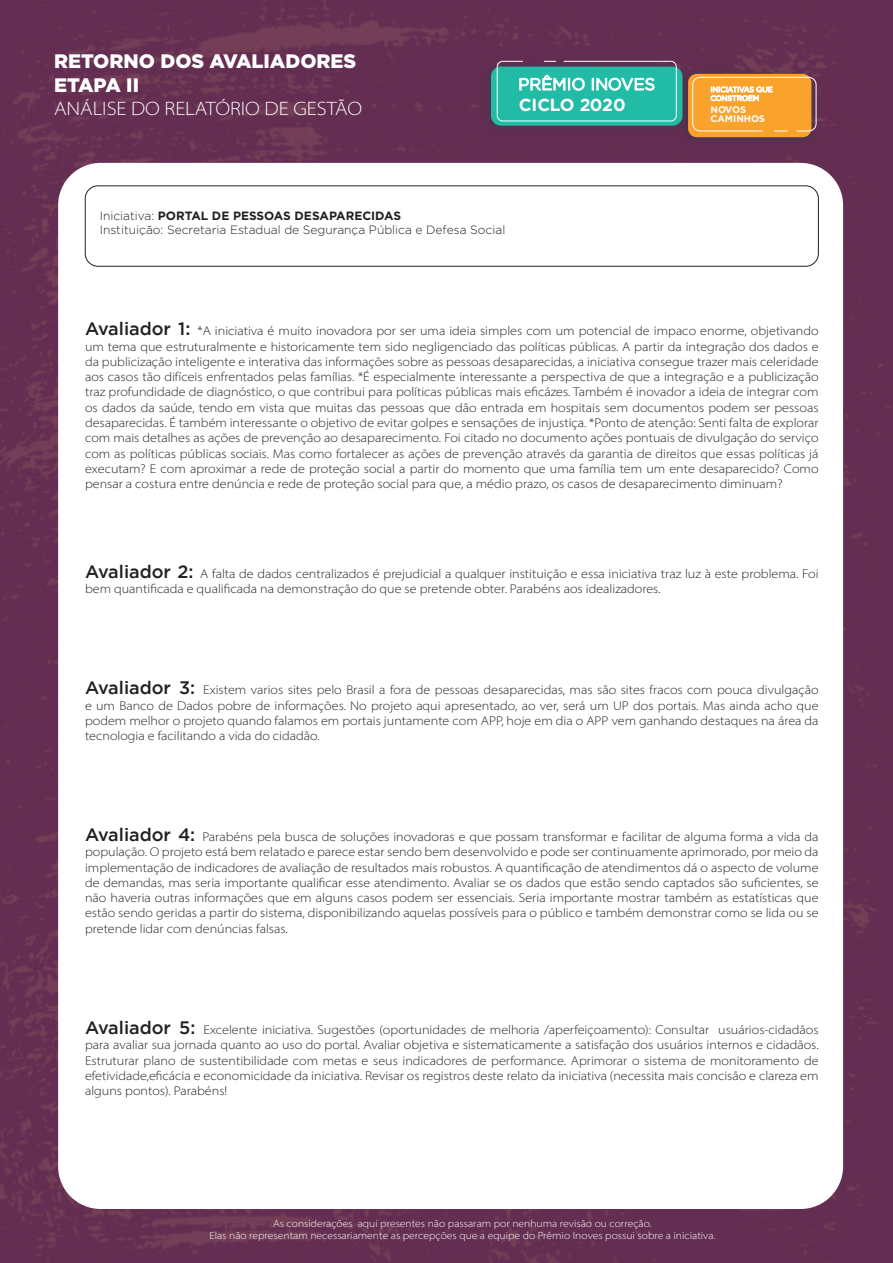
<style>
.page{position:relative;width:893px;height:1263px;background:#fff}
.page>*{position:absolute;margin:0;border:0;box-sizing:border-box;transform-origin:0 0}
.t1{font:900 19.5px/23.4px "Gotham";color:#fff}
.t2{font:19.5px "Myriad Variable Concept";color:#fff}
.t3{font:700 17.4px "Gotham";letter-spacing:-.01em;color:#fff}
.t4{font:16.65px "Gotham";color:#fff}
.t5{font:12.75px/15.3px "Myriad Variable Concept";color:#231f20;text-align:justify}
.t6{font:300 12px/14.4px "Gotham";color:#231f20}
.t7{font:10.5px/12.6px "Myriad Variable Concept";color:#fff;text-align:center}
.t8{font:700 9.6px/9px "Gotham";letter-spacing:-.005em;color:#fff}
.t9{font:7.2px/8.7px "Gotham";color:#fff}
.s1{font-weight:700}
.s2{font-family:"Gotham";font-weight:500;font-size:18px}
</style>
<div class="page">
<img style="left:0;top:0;width:893px;height:1263px">
<div style="left:58px;top:163px;width:785px;height:1046px;background:#fff;border-radius:43px"></div>
<img style="left:675px;top:63px;width:147px;height:87px">
<div style="left:688px;top:74px;width:123px;height:63px;background:#f9a22c;border-radius:9px"></div>
<div style="left:692px;top:77px;width:125px;height:54px;border:1px solid #fff;border-radius:7px"></div>
<img style="left:477px;top:56px;width:216px;height:83px">
<div style="left:491px;top:67px;width:191px;height:59px;background:#22bba6;border-radius:10px"></div>
<div style="left:497px;top:61px;width:180px;height:60px;border:1px solid #fff;border-radius:6px"></div>
<svg style="left:544px;top:61px;width:12px;height:1px"></svg>
<div style="left:85px;top:186px;width:734px;height:80px;border:1px solid #1d2124;border-radius:13px"></div>
<h1 class="t1" style="left:54px;top:49px;width:304px">RETORNO DOS AVALIADORES<br>ETAPA II</h1>
<h1 class="t2" style="left:54px;top:97px;width:310px">ANÁLISE DO RELATÓRIO DE GESTÃO</h1>
<h3 class="t4" style="left:518px;top:75px;width:138px">PRÊMIO INOVES</h3>
<h2 class="t3" style="left:519px;top:95px;width:108px">CICLO 2020</h2>
<p class="t6" style="left:100px;top:208px;width:407px">Iniciativa: <span class="s1">PORTAL DE PESSOAS DESAPARECIDAS<br></span>Instituição: Secretaria Estadual de Segurança Pública e Defesa Social</p>
<p class="t9" style="left:710px;top:85px;width:64px">INICIATIVAS QUE<br>CONSTROEM</p>
<p class="t8" style="left:710px;top:104px;width:56px">NOVOS<br>CAMINHOS</p>
<p class="t5" style="left:85px;top:323px;width:735px"><span class="s2">Avaliador 1:</span> *A iniciativa é muito inovadora por ser uma ideia simples com um potencial de impaco enorme, objetivando um tema que estruturalmente e historicamente tem sido negligenciado das políticas públicas. A partir da integração dos dados e da publicização inteligente e interativa das informações sobre as pessoas desaparecidas, a iniciativa consegue trazer mais celeridade aos casos tão difíceis enfrentados pelas famílias. *É especialmente interessante a perspectiva de que a integração e a publicização traz profundidade de diagnóstico, o que contribui para políticas públicas mais eficázes. Também é inovador a ideia de integrar com os dados da saúde, tendo em vista que muitas das pessoas que dão entrada em hospitais sem documentos podem ser pessoas desaparecidas. É também interessante o objetivo de evitar golpes e sensações de injustiça. *Ponto de atenção: Senti falta de explorar com mais detalhes as ações de prevenção ao desaparecimento. Foi citado no documento ações pontuais de divulgação do serviço com as políticas públicas sociais. Mas como fortalecer as ações de prevenção através da garantia de direitos que essas políticas já executam? E com aproximar a rede de proteção social a partir do momento que uma família tem um ente desaparecido? Como pensar a costura entre denúncia e rede de proteção social para que, a médio prazo, os casos de desaparecimento diminuam?</p>
<p class="t5" style="left:85px;top:566px;width:735px"><span class="s2">Avaliador 2:</span> A falta de dados centralizados é prejudicial a qualquer instituição e essa iniciativa traz luz à este problema. Foi bem quantificada e qualificada na demonstração do que se pretende obter. Parabéns aos idealizadores.</p>
<p class="t5" style="left:85px;top:682px;width:735px"><span class="s2">Avaliador 3:</span> Existem varios sites pelo Brasil a fora de pessoas desaparecidas, mas são sites fracos com pouca divulgação e um Banco de Dados pobre de informações. No projeto aqui apresentado, ao ver, será um UP dos portais. Mas ainda acho que podem melhor o projeto quando falamos em portais juntamente com APP, hoje em dia o APP vem ganhando destaques na área da tecnologia e facilitando a vida do cidadão.</p>
<p class="t5" style="left:85px;top:829px;width:735px"><span class="s2">Avaliador 4:</span> Parabéns pela busca de soluções inovadoras e que possam transformar e facilitar de alguma forma a vida da população. O projeto está bem relatado e parece estar sendo bem desenvolvido e pode ser continuamente aprimorado, por meio da implementação de indicadores de avaliação de resultados mais robustos. A quantificação de atendimentos dá o aspecto de volume de demandas, mas seria importante qualificar esse atendimento. Avaliar se os dados que estão sendo captados são suficientes, se não haveria outras informações que em alguns casos podem ser essenciais. Seria importante mostrar também as estatísticas que estão sendo geridas a partir do sistema, disponibilizando aquelas possíveis para o público e também demonstrar como se lida ou se pretende lidar com denúncias falsas.</p>
<p class="t5" style="left:85px;top:1022px;width:735px"><span class="s2">Avaliador 5:</span> Excelente iniciativa. Sugestões (oportunidades de melhoria /aperfeiçoamento): Consultar usuários-cidadãos para avaliar sua jornada quanto ao uso do portal. Avaliar objetiva e sistematicamente a satisfação dos usuários internos e cidadãos.<br>Estruturar plano de sustentibilidade com metas e seus indicadores de performance. Aprimorar o sistema de monitoramento de efetividade,eficácia e economicidade da iniciativa. Revisar os registros deste relato da iniciativa (necessita mais concisão e clareza em alguns pontos). Parabéns!</p>
<p class="t7" style="left:209px;top:1217px;width:508px">As considerações aqui presentes não passaram por nenhuma revisão ou correção.<br>Elas não representam necessariamente as percepções que a equipe do Prêmio Inoves possui sobre a iniciativa.</p>
</div>
